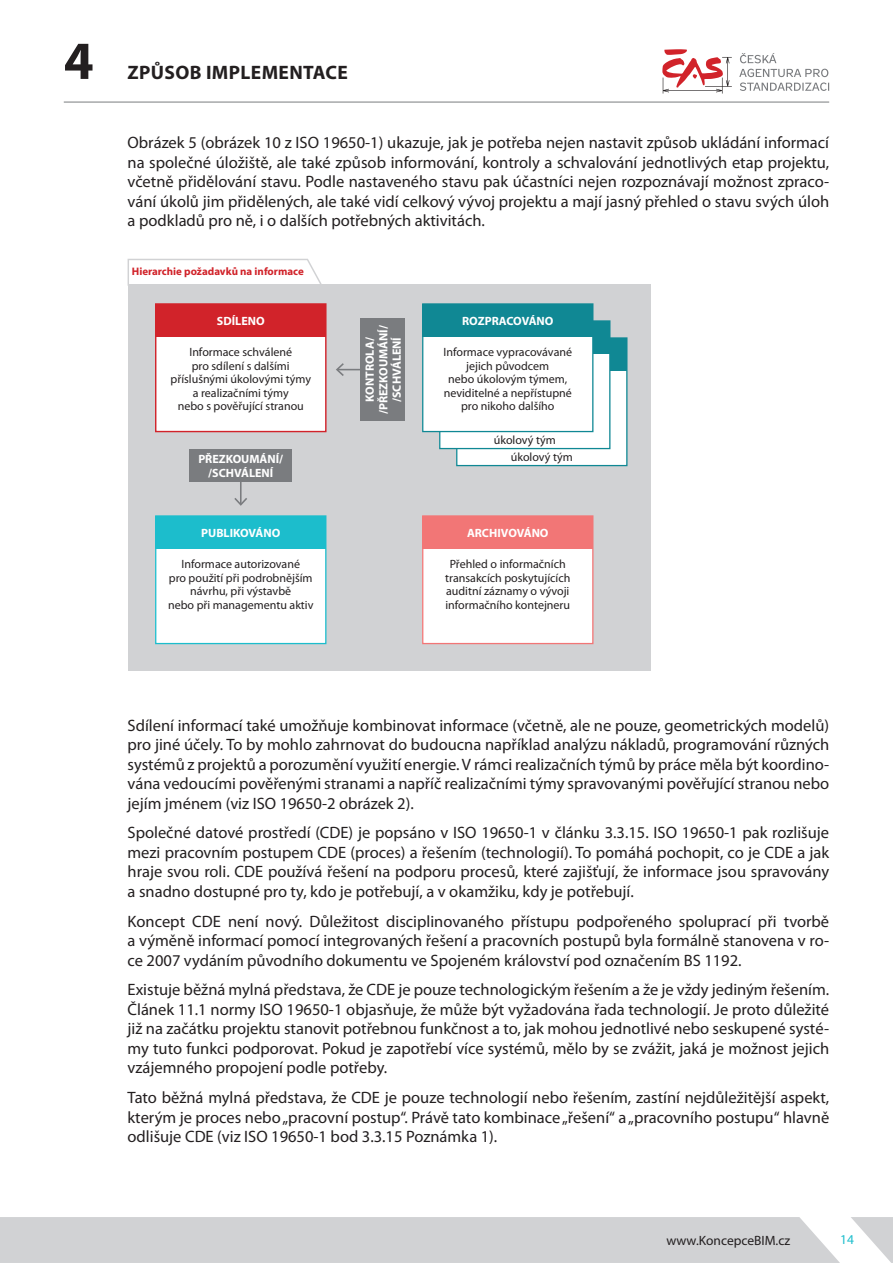
<style>
.page{position:relative;width:893px;height:1263px;background:#fff}
.page>*{position:absolute;margin:0;border:0;box-sizing:border-box;transform-origin:0 0}
.t1{font:700 54px "Myriad Pro";color:#231f20}
.t2{font:700 19.5px "Myriad Pro";letter-spacing:.02em;color:#231f20}
.t3{font:16.5px/19.5px "Myriad Pro";color:#231f20;text-align:justify}
.t4{font:13.5px "Myriad Pro";color:#231f20}
.t5{font:13.5px "Myriad Pro";color:#1cbdcc}
.t6{font:12px/13.5px "Myriad Pro";color:#231f20;text-align:center}
.t7{font:700 12px/13.5px "Myriad Pro";color:#fff;text-align:center}
.t8{font:700 10.95px "Myriad Pro";color:#d1232a}
</style>
<div class="page">
<hr style="left:64px;top:102px;width:765px;height:1px;background:#7a7c7f">
<svg style="left:662px;top:49px;width:70px;height:45px"></svg>
<svg style="left:739px;top:53px;width:90px;height:38px"></svg>
<svg style="left:851px;top:1217px;width:42px;height:46px"></svg>
<div style="left:0;top:1217px;width:840px;height:46px;background:#d1d2d4"></div>
<div style="left:128px;top:284px;width:522px;height:387px;background:#d1d2d4"></div>
<svg style="left:128px;top:259px;width:194px;height:25px"></svg>
<div style="left:156px;top:304px;width:170px;height:128px;background:#fff"></div>
<div style="left:155px;top:303px;width:172px;height:129px;border:1px solid #d1232a"></div>
<div style="left:156px;top:304px;width:170px;height:33px;background:#d1232a"></div>
<div style="left:156px;top:516px;width:170px;height:127px;background:#fff"></div>
<div style="left:155px;top:515px;width:171px;height:129px;border:1px solid #1cbdcc"></div>
<div style="left:156px;top:516px;width:170px;height:33px;background:#1cbdcc"></div>
<div style="left:423px;top:516px;width:170px;height:127px;background:#fff"></div>
<div style="left:422px;top:515px;width:171px;height:129px;border:1px solid #f27676"></div>
<div style="left:423px;top:516px;width:170px;height:33px;background:#f27676"></div>
<div style="left:457px;top:338px;width:170px;height:128px;background:#fff"></div>
<div style="left:456px;top:337px;width:171px;height:129px;border:1px solid #108894"></div>
<div style="left:457px;top:338px;width:170px;height:33px;background:#108894"></div>
<div style="left:440px;top:321px;width:170px;height:128px;background:#fff"></div>
<div style="left:439px;top:320px;width:171px;height:129px;border:1px solid #108894"></div>
<div style="left:440px;top:321px;width:170px;height:33px;background:#108894"></div>
<div style="left:423px;top:304px;width:170px;height:128px;background:#fff"></div>
<div style="left:422px;top:303px;width:171px;height:129px;border:1px solid #108894"></div>
<div style="left:423px;top:304px;width:170px;height:33px;background:#108894"></div>
<hr style="left:240px;top:453px;width:2px;height:51px;background:#7a7c7f">
<svg style="left:234px;top:498px;width:13px;height:8px"></svg>
<div style="left:190px;top:449px;width:102px;height:32px;background:#7a7c7f"></div>
<hr style="left:338px;top:369px;width:50px;height:1px;background:#7a7c7f">
<svg style="left:336px;top:363px;width:8px;height:13px"></svg>
<div style="left:360px;top:319px;width:45px;height:102px;background:#7a7c7f"></div>
<h1 class="t1" style="left:64px;top:40px;width:31px">4</h1>
<p class="t2" style="left:128px;top:65px;width:222px">ZPŮSOB IMPLEMENTACE</p>
<p class="t3" style="left:128px;top:134px;width:703px">Obrázek 5 (obrázek 10 z ISO 19650-1) ukazuje, jak je potřeba nejen nastavit způsob ukládání informací na společné úložiště, ale také způsob informování, kontroly a schvalování jednotlivých etap projektu, včetně přidělování stavu. Podle nastaveného stavu pak účastníci nejen rozpoznávají možnost zpraco&shy;vání úkolů jim přidělených, ale také vidí celkový vývoj projektu a mají jasný přehled o stavu svých úloh a podkladů pro ně, i o dalších potřebných aktivitách.</p>
<p class="t8" style="left:132px;top:267px;width:173px">Hierarchie požadavků na informace</p>
<p class="t7" style="left:217px;top:315px;width:49px">SDÍLENO</p>
<p class="t6" style="left:171px;top:346px;width:142px">Informace schválené<br>pro sdílení s dalšími příslušnými úkolovými týmy a realizačními týmy<br>nebo s pověřující stranou</p>
<p class="t7" style="left:364px;top:414px;width:90px;rotate:-90deg">KONTROLA/ /PŘEZKOUMÁNÍ/ /SCHVÁLENÍ</p>
<p class="t7" style="left:462px;top:315px;width:93px">ROZPRACOVÁNO</p>
<p class="t6" style="left:443px;top:346px;width:130px">Informace vypracovávané jejich původcem<br>nebo úkolovým týmem, neviditelné a nepřístupné pro nikoho dalšího</p>
<p class="t7" style="left:198px;top:453px;width:86px">PŘEZKOUMÁNÍ/ /SCHVÁLENÍ</p>
<p class="t6" style="left:511px;top:432px;width:64px;line-height:17px;text-align:left;text-indent:-17px">úkolový tým úkolový tým</p>
<p class="t7" style="left:201px;top:527px;width:81px">PUBLIKOVÁNO</p>
<p class="t7" style="left:467px;top:527px;width:83px">ARCHIVOVÁNO</p>
<p class="t6" style="left:168px;top:558px;width:147px">Informace autorizované<br>pro použití při podrobnějším návrhu, při výstavbě<br>nebo při managementu aktiv</p>
<p class="t6" style="left:445px;top:558px;width:127px">Přehled o informačních transakcích poskytujících auditní záznamy o vývoji informačního kontejneru</p>
<p class="t3" style="left:128px;top:717px;width:703px">Sdílení informací také umožňuje kombinovat informace (včetně, ale ne pouze, geometrických modelů) pro jiné účely. To by mohlo zahrnovat do budoucna například analýzu nákladů, programování různých systémů z projektů a porozumění využití energie. V rámci realizačních týmů by práce měla být koordino&shy;vána vedoucími pověřenými stranami a napříč realizačními týmy spravovanými pověřující stranou nebo jejím jménem (viz ISO 19650-2 obrázek 2).</p>
<p class="t3" style="left:128px;top:824px;width:703px">Společné datové prostředí (CDE) je popsáno v ISO 19650-1 v článku 3.3.15. ISO 19650-1 pak rozlišuje mezi pracovním postupem CDE (proces) a řešením (technologií). To pomáhá pochopit, co je CDE a jak hraje svou roli. CDE používá řešení na podporu procesů, které zajišťují, že informace jsou spravovány a snadno dostupné pro ty, kdo je potřebují, a v okamžiku, kdy je potřebují.</p>
<p class="t3" style="left:128px;top:912px;width:703px">Koncept CDE není nový. Důležitost disciplinovaného přístupu podpořeného spoluprací při tvorbě a výměně informací pomocí integrovaných řešení a pracovních postupů byla formálně stanovena v ro - ce 2007 vydáním původního dokumentu ve Spojeném království pod označením BS 1192.</p>
<p class="t3" style="left:128px;top:981px;width:703px">Existuje běžná mylná představa, že CDE je pouze technologickým řešením a že je vždy jediným řešením.<br>Článek 11.1 normy ISO 19650-1 objasňuje, že může být vyžadována řada technologií. Je proto důležité již na začátku projektu stanovit potřebnou funkčnost a to, jak mohou jednotlivé nebo seskupené systé&shy;my tuto funkci podporovat. Pokud je zapotřebí více systémů, mělo by se zvážit, jaká je možnost jejich vzájemného propojení podle potřeby.</p>
<p class="t3" style="left:128px;top:1089px;width:703px">Tato běžná mylná představa, že CDE je pouze technologií nebo řešením, zastíní nejdůležitější aspekt, kterým je proces nebo „pracovní postup“. Právě tato kombinace „řešení“ a „pracovního postupu“ hlavně odlišuje CDE (viz ISO 19650-1 bod 3.3.15 Poznámka 1).</p>
<p class="t4" style="left:666px;top:1235px;width:125px">www.KoncepceBIM.cz</p>
<p class="t5" style="left:840px;top:1235px;width:15px">14</p>
</div>
